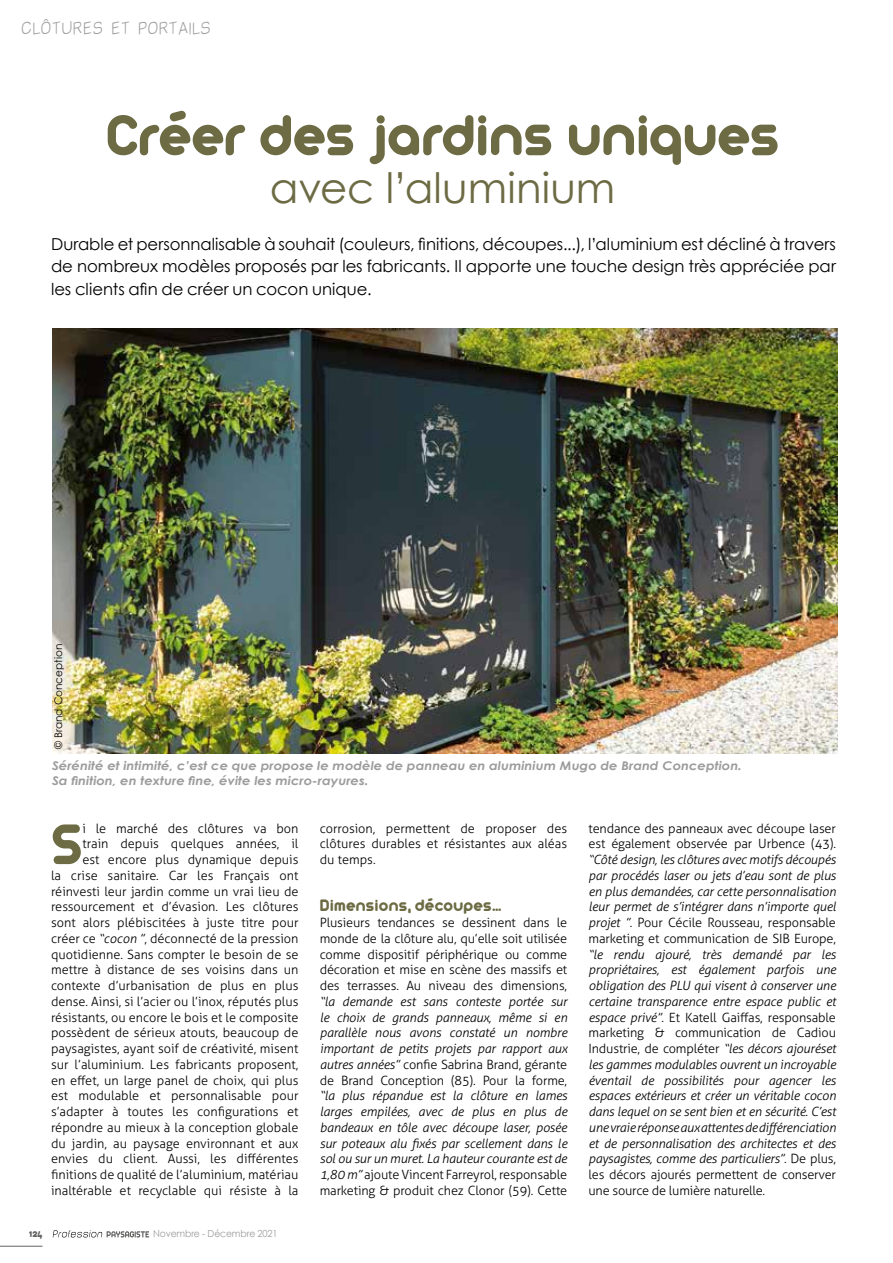
<style>
.page{position:relative;width:893px;height:1263px;background:#fff}
.page>*{position:absolute;margin:0;border:0;box-sizing:border-box;transform-origin:0 0}
.t1{font:63px "Arista 2.0";color:#6c6b44}
.t2{font:62.1px "Arista 2.0";color:#6c6b44}
.t3{font:42px "Century Gothic";letter-spacing:.005em;color:#6c6b44}
.t4{font:18px "Arista 2.0";letter-spacing:.02em;color:#6c6b44}
.t5{font:16.5px/22.5px "Century Gothic";color:#000;text-align:justify}
.t6{font:16.5px "Baby Mine Thin Jumping";color:#9c9c9d;scale:.9 1}
.t7{font:italic 300 12.75px/15.8px "Aller";letter-spacing:-.01em;color:#000;text-align:justify}
.t8{font:300 12.75px/15.8px "Aller";color:#000;text-align:justify}
.t9{font:italic 700 12px/15.8px "Century Gothic";color:#9c9c9d;scale:1.1 1}
.t10{font:12px "Arista 2.0";color:#626261;scale:.9 1}
.t11{font:10.5px "Century Gothic";color:#000}
.t12{font:9.75px "Century Gothic";letter-spacing:-.015em;color:#9c9c9d;scale:.95 1}
.s1{font-style:italic}
.s2{font-style:normal}
</style>
<div class="page">
<svg style="left:53px;top:1230px;width:96px;height:7px"></svg>
<hr style="left:0;top:1246px;width:43px;height:1px;background:#626261">
<img style="left:52px;top:328px;width:785px;height:426px">
<p class="t6" style="left:21px;top:18px;width:213px">CLÔTURES ET PORTAILS</p>
<h1 class="t1" style="left:106px;top:97px;width:675px">Créer des jardins uniques</h1>
<h3 class="t3" style="left:270px;top:162px;width:347px">avec l’aluminium</h3>
<p class="t5" style="left:51px;top:232px;width:786px">Durable et personnalisable à souhait (couleurs, finitions, découpes...), l’aluminium est décliné à travers de nombreux modèles proposés par les fabricants. Il apporte une touche design très appréciée par les clients afin de créer un cocon unique.</p>
<p class="t11" style="left:52px;top:749px;width:107px;rotate:-90deg">© Brand Conception</p>
<p class="t9" style="left:52px;top:757px;width:629px">Sérénité et intimité, c’est ce que propose le modèle de panneau en aluminium Mugo de Brand Conception.<br>Sa finition, en texture fine, évite les micro-rayures.</p>
<p class="t8" style="left:51px;top:820px;width:249px;text-align:right">i le marché des clôtures va bon<br>train depuis quelques années, il<br>est encore plus dynamique depuis<br>la crise sanitaire. Car les Français ont réinvesti leur jardin comme un vrai lieu de ressourcement et d’évasion. Les clôtures sont alors plébiscitées à juste titre pour créer ce <span class="s1">“cocon ”</span>, déconnecté de la pression quotidienne. Sans compter le besoin de se mettre à distance de ses voisins dans un contexte d’urbanisation de plus en plus dense. Ainsi, si l’acier ou l’inox, réputés plus résistants, ou encore le bois et le composite possèdent de sérieux atouts, beaucoup de paysagistes, ayant soif de créativité, misent sur l’aluminium. Les fabricants proposent, en effet, un large panel de choix, qui plus est modulable et personnalisable pour s’adapter à toutes les configurations et répondre au mieux à la conception globale du jardin, au paysage environnant et aux envies du client. Aussi, les différentes finitions de qualité de l’aluminium, matériau inaltérable et recyclable qui résiste à la</p>
<p class="t8" style="left:320px;top:820px;width:249px">corrosion, permettent de proposer des clôtures durables et résistantes aux aléas du temps.</p>
<h2 class="t2" style="left:51px;top:806px;width:33px">S</h2>
<h3 class="t4" style="left:320px;top:895px;width:183px">Dimensions, découpes…</h3>
<p class="t8" style="left:320px;top:915px;width:249px">Plusieurs tendances se dessinent dans le monde de la clôture alu, qu’elle soit utilisée comme dispositif périphérique ou comme décoration et mise en scène des massifs et des terrasses. Au niveau des dimensions,</p>
<p class="t7" style="left:320px;top:993px;width:249px">“la demande est sans conteste portée sur le choix de grands panneaux, même si en parallèle nous avons constaté un nombre important de petits projets par rapport aux autres années” <span class="s2">confie Sabrina Brand, gérante de Brand Conception (85). Pour la forme,</span></p>
<p class="t7" style="left:320px;top:1088px;width:249px">“la plus répandue est la clôture en lames larges empilées, avec de plus en plus de bandeaux en tôle avec découpe laser, posée sur poteaux alu fixés par scellement dans le sol ou sur un muret. La hauteur courante est de 1,80 m” <span class="s2">ajoute Vincent Farreyrol, responsable marketing &amp; produit chez Clonor (59). Cette</span></p>
<p class="t10" style="left:29px;top:1226px;width:16px">124</p>
<p class="t12" style="left:153px;top:1228px;width:133px">Novembre - Décembre 2021</p>
<p class="t8" style="left:588px;top:820px;width:249px">tendance des panneaux avec découpe laser est également observée par Urbence (43).</p>
<p class="t7" style="left:588px;top:852px;width:249px">“Côté design, les clôtures avec motifs découpés par procédés laser ou jets d’eau sont de plus en plus demandées, car cette personnalisation leur permet de s’intégrer dans n’importe quel projet ”<span class="s2">. Pour Cécile Rousseau, responsable marketing et communication de SIB Europe,</span></p>
<p class="t7" style="left:588px;top:946px;width:249px">“le rendu ajouré, très demandé par les propriétaires, est également parfois une obligation des PLU qui visent à conserver une certaine transparence entre espace public et espace privé”<span class="s2">. Et Katell Gaiffas, responsable marketing &amp; communication de Cadiou Industrie, de compléter</span> “les décors ajouréset les gammes modulables ouvrent un incroyable éventail de possibilités pour agencer les espaces extérieurs et créer un véritable cocon dans lequel on se sent bien et en sécurité. C’est une vraie réponse aux attentes de différenciation et de personnalisation des architectes et des paysagistes, comme des particuliers”<span class="s2">. De plus, les décors ajourés permettent de conserver une source de lumière naturelle.</span></p>
</div>
